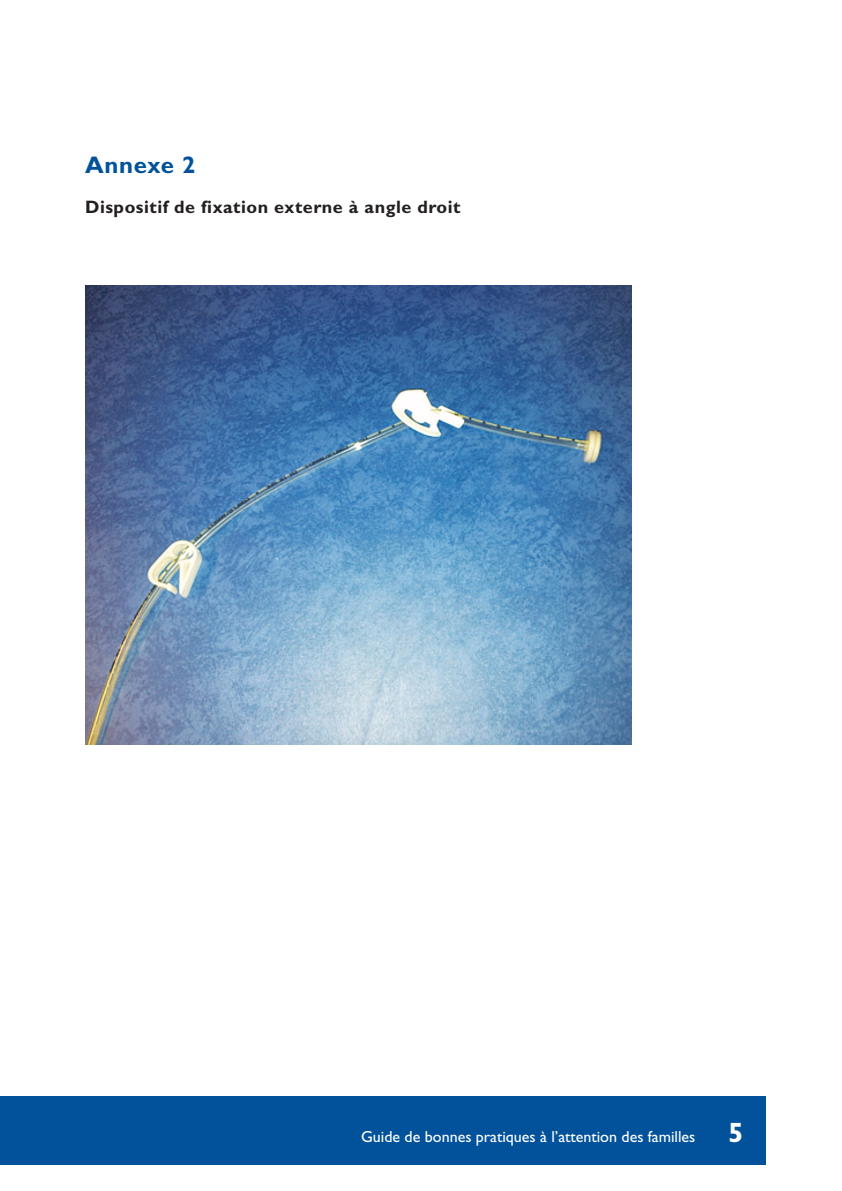
<style>
.page{position:relative;width:842px;height:1191px;background:#fff}
.page>*{position:absolute;margin:0;border:0;box-sizing:border-box;transform-origin:0 0}
.t1{font:700 24px "Gill Sans";letter-spacing:.03em;color:#01529a}
.t2{font:700 18px "Gill Sans";letter-spacing:.03em;color:#231f20}
.t3{font:16px "Gill Sans";color:#fff}
.s1{font-weight:700;font-size:28px}
</style>
<div class="page">
<img style="left:85px;top:286px;width:546px;height:458px">
<div style="left:0;top:1096px;width:765px;height:69px;background:#01529a"></div>
<h1 class="t1" style="left:85px;top:156px;width:112px">Annexe 2</h1>
<p class="t2" style="left:85px;top:200px;width:377px">Dispositif de fixation externe à angle droit</p>
<p class="t3" style="left:361px;top:1130px;width:384px">Guide de bonnes pratiques à l’attention des familles <span class="s1">5</span></p>
</div>
